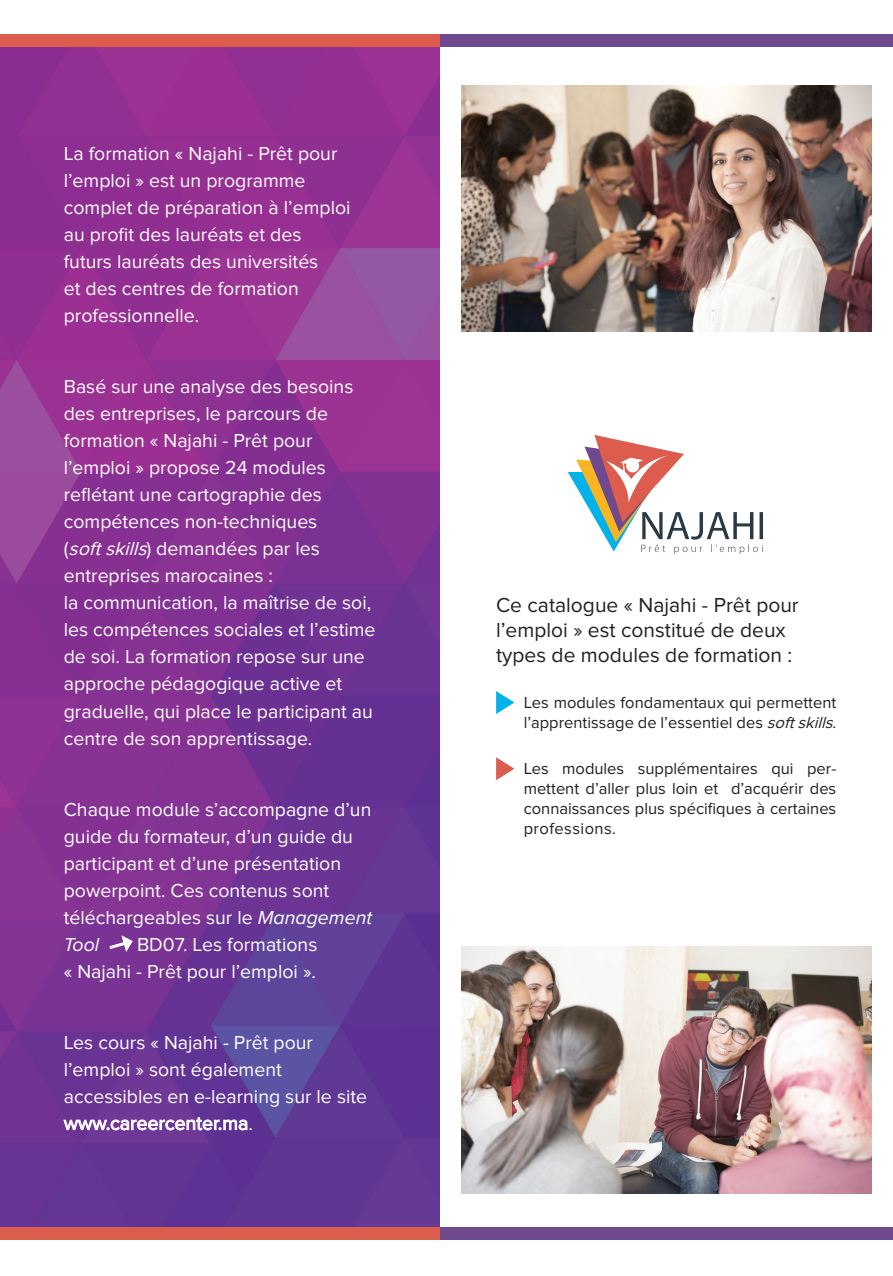
<style>
.page{position:relative;width:893px;height:1276px;background:#fff}
.page>*{position:absolute;margin:0;border:0;box-sizing:border-box;transform-origin:0 0}
.t1{font:21px/25.2px "Proxima Nova";color:#231f20}
.t2{font:19.5px/27px "Proxima Nova";color:#fff}
.t3{font:16.5px/19.8px "Proxima Nova";color:#231f20}
.s1{font-style:italic}
</style>
<div class="page">
<img style="left:0;top:47px;width:439px;height:1180px">
<svg style="left:106px;top:935px;width:27px;height:17px"></svg>
<svg style="left:63px;top:1116px;width:185px;height:14px;background:#9f7dba"></svg>
<div style="left:437px;top:34px;width:456px;height:13px;background:#6e498d"></div>
<div style="left:0;top:34px;width:440px;height:13px;background:#dc5c4d"></div>
<div style="left:437px;top:1227px;width:456px;height:12px;background:#6e498d"></div>
<div style="left:0;top:1227px;width:440px;height:12px;background:#dc5c4d"></div>
<svg style="left:496px;top:691px;width:18px;height:23px"></svg>
<svg style="left:496px;top:757px;width:18px;height:23px"></svg>
<svg style="left:568px;top:435px;width:195px;height:118px"></svg>
<img style="left:461px;top:85px;width:410px;height:247px">
<img style="left:461px;top:946px;width:410px;height:247px">
<p class="t2" style="left:64px;top:141px;width:288px">La formation « Najahi - Prêt pour l’emploi » est un programme complet de préparation à l’emploi au profit des lauréats et des futurs lauréats des universités<br>et des centres de formation professionnelle.</p>
<p class="t2" style="left:64px;top:374px;width:313px">Basé sur une analyse des besoins des entreprises, le parcours de formation « Najahi - Prêt pour l’emploi » propose 24 modules reflétant une cartographie des compétences non-techniques (<span class="s1">softskills</span>) demandées par les entreprises marocaines :<br>la communication, la maîtrise de soi, les compétences sociales et l’estime de soi. La formation repose sur une approche pédagogique active et graduelle, qui place le participant au centre de son apprentissage.</p>
<p class="t2" style="left:64px;top:796px;width:310px">Chaque module s’accompagne d’un guide du formateur, d’un guide du participant et d’une présentation powerpoint. Ces contenus sont téléchargeables sur le <span class="s1">Management<br>Tool</span></p>
<p class="t2" style="left:64px;top:931px;width:255px;text-align:right">BD07. Les formations<br>« Najahi - Prêt pour l’emploi ».</p>
<p class="t2" style="left:64px;top:1029px;width:305px">Les cours « Najahi - Prêt pour l’emploi » sont également accessibles en e-learning sur le site www.careercenter.ma.</p>
<p class="t1" style="left:496px;top:592px;width:304px">Ce catalogue « Najahi - Prêt pour l’emploi » est constitué de deux types de modules de formation :</p>
<p class="t3" style="left:524px;top:693px;width:316px">Les modules fondamentaux qui permettent l’apprentissage de l’essentiel des <span class="s1">softskills</span>.</p>
<p class="t3" style="left:524px;top:759px;width:314px;text-align:justify">Les modules supplémentaires qui per&shy;mettent d’aller plus loin et d’acquérir des connaissances plus spécifiques à certaines professions.</p>
</div>
